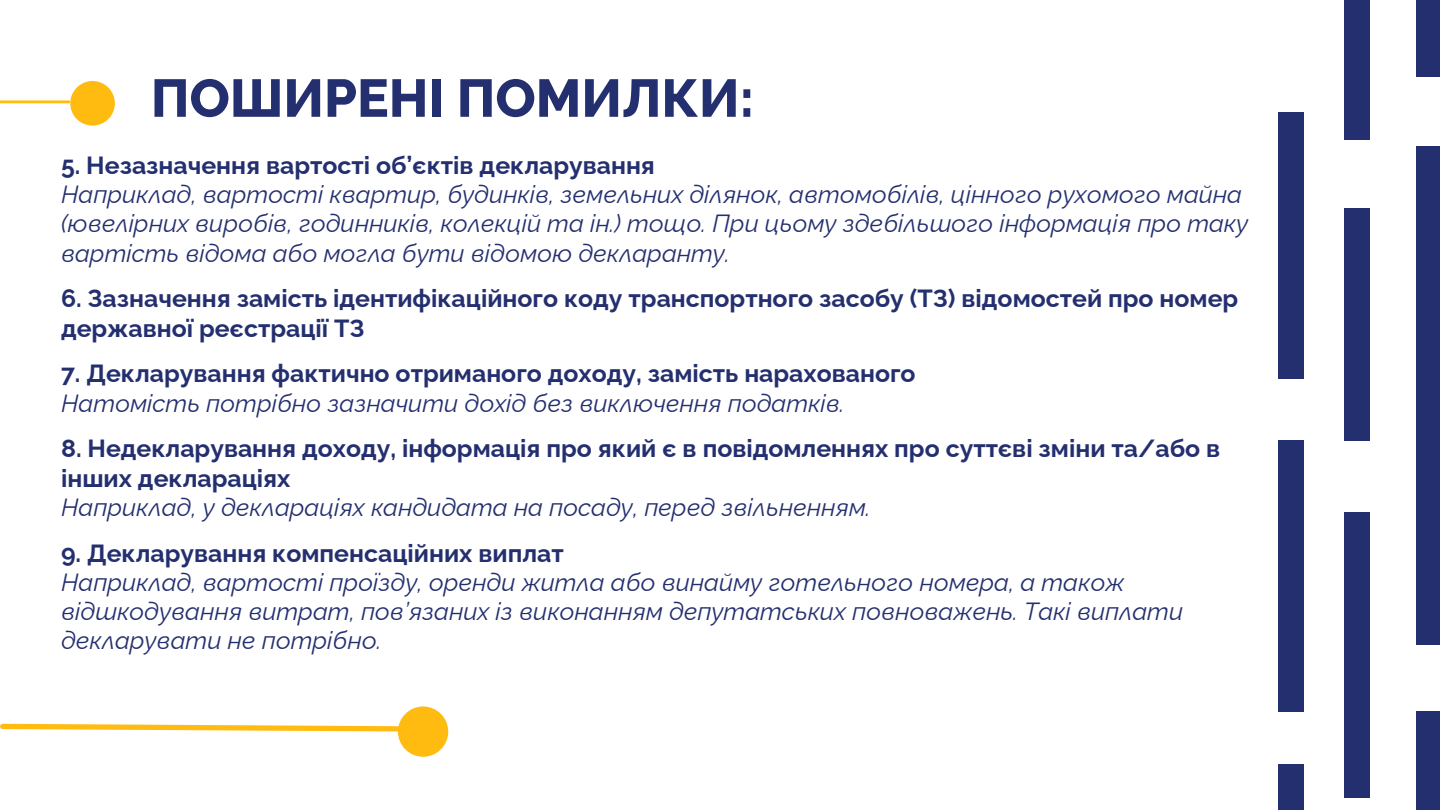
<style>
.page{position:relative;width:1440px;height:810px;background:#fff}
.page>*{position:absolute;margin:0;border:0;box-sizing:border-box;transform-origin:0 0}
.t1{font:800 53px "Raleway";color:#242f6f}
.t2{font:italic 24.8px/29.2px "Raleway";color:#242f6f}
.t3{font:700 24.8px/29.2px "Raleway";color:#242f6f}
</style>
<div class="page">
<hr style="left:0;top:100px;width:69px;height:3px;background:#ffbb10">
<div style="left:70px;top:81px;width:45px;height:45px;background:#ffbb10;border-radius:50%"></div>
<svg style="left:0;top:722px;width:400px;height:10px"></svg>
<div style="left:398px;top:706px;width:50px;height:51px;background:#ffbb10;border-radius:50%"></div>
<div style="left:1344px;top:0;width:26px;height:139px;background:#242f6f"></div>
<div style="left:1344px;top:208px;width:26px;height:232px;background:#242f6f"></div>
<div style="left:1344px;top:512px;width:26px;height:285px;background:#242f6f"></div>
<div style="left:1278px;top:764px;width:26px;height:46px;background:#242f6f"></div>
<div style="left:1278px;top:113px;width:26px;height:266px;background:#242f6f"></div>
<div style="left:1416px;top:0;width:24px;height:77px;background:#242f6f"></div>
<div style="left:1416px;top:146px;width:24px;height:499px;background:#242f6f"></div>
<div style="left:1416px;top:712px;width:24px;height:98px;background:#242f6f"></div>
<div style="left:1278px;top:440px;width:26px;height:272px;background:#242f6f"></div>
<p class="t1" style="left:151px;top:67px;width:605px">ПОШИРЕНІ ПОМИЛКИ:</p>
<p class="t3" style="left:61px;top:151px;width:595px">5. Незазначення вартості об’єктів декларування</p>
<p class="t2" style="left:61px;top:180px;width:1189px">Наприклад, вартості квартир, будинків, земельних ділянок, автомобілів, цінного рухомого майна (ювелірних виробів, годинників, колекцій та ін.) тощо. При цьому здебільшого інформація про таку вартість відома або могла бути відомою декларанту.</p>
<p class="t3" style="left:61px;top:284px;width:1179px">6. Зазначення замість ідентифікаційного коду транспортного засобу (ТЗ) відомостей про номер державної реєстрації ТЗ</p>
<p class="t3" style="left:61px;top:359px;width:856px">7. Декларування фактично отриманого доходу, замість нарахованого</p>
<p class="t2" style="left:61px;top:388px;width:785px">Натомість потрібно зазначити дохід без виключення податків.</p>
<p class="t3" style="left:61px;top:434px;width:1161px">8. Недекларування доходу, інформація про який є в повідомленнях про суттєві зміни та/або в інших деклараціях</p>
<p class="t2" style="left:61px;top:493px;width:811px">Наприклад, у деклараціях кандидата на посаду, перед звільненням.</p>
<p class="t3" style="left:61px;top:538px;width:504px">9. Декларування компенсаційних виплат</p>
<p class="t2" style="left:61px;top:568px;width:1124px">Наприклад, вартості проїзду, оренди житла або винайму готельного номера, а також відшкодування витрат, пов’язаних із виконанням депутатських повноважень. Такі виплати декларувати не потрібно.</p>
</div>
